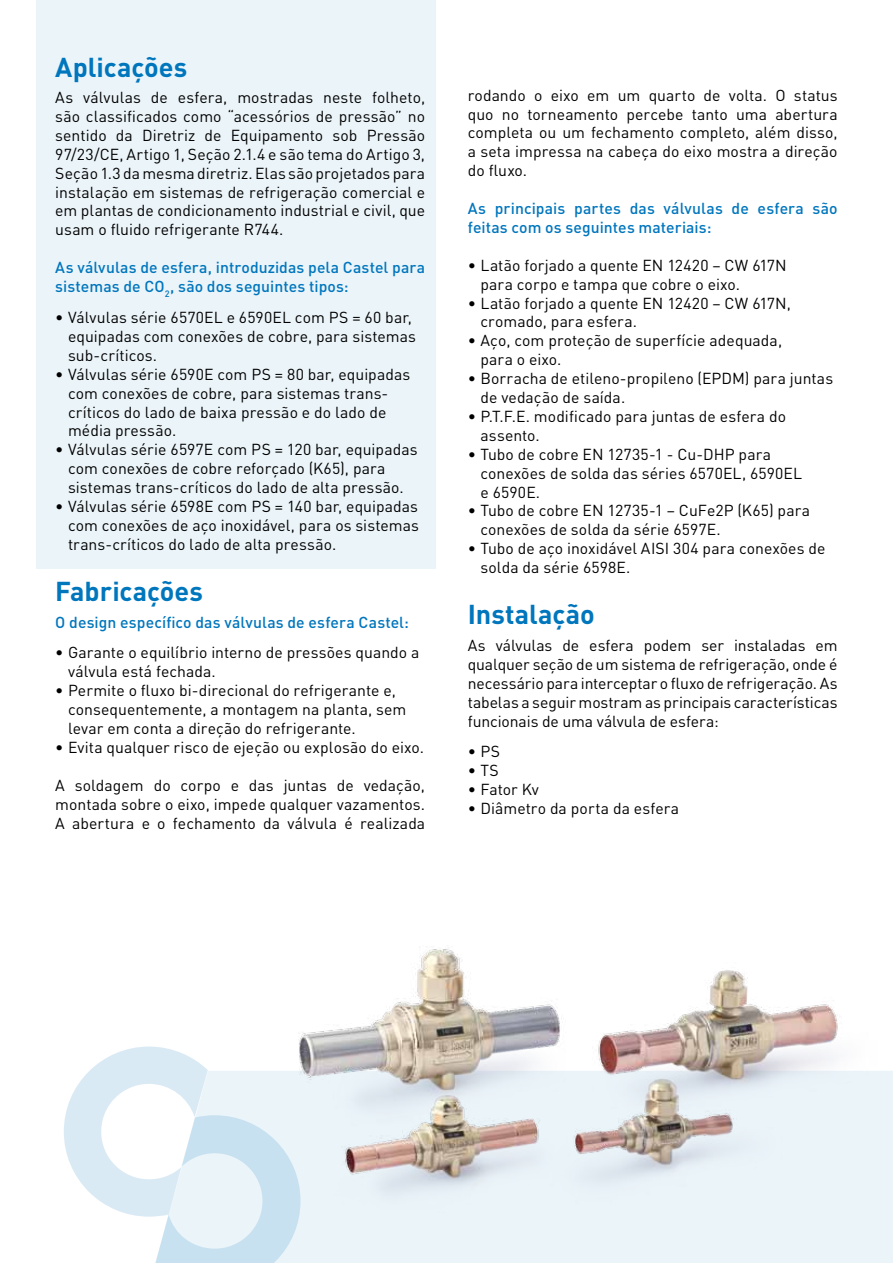
<style>
.page{position:relative;width:893px;height:1263px;background:#fff}
.page>*{position:absolute;margin:0;border:0;box-sizing:border-box;transform-origin:0 0}
.t1{font:700 27px "DIN";color:#0076bd}
.t2{font:15.75px/18.9px "DIN";letter-spacing:.005em;color:#000}
.t3{font:500 15.75px/18.9px "DIN";letter-spacing:.005em;color:#0076bd}
</style>
<div class="page">
<div style="left:36px;top:0;width:400px;height:568px;background:#ebf4f9"></div>
<svg style="left:64px;top:1046px;width:140px;height:217px"></svg>
<img style="left:204px;top:947px;width:689px;height:316px">
<h1 class="t1" style="left:55px;top:49px;width:134px">Aplicações</h1>
<p class="t2" style="left:55px;top:88px;width:371px;text-align:justify">As válvulas de esfera, mostradas neste folheto, são classificados como “acessórios de pressão” no sentido da Diretriz de Equipamento sob Pressão 97/23/CE, Artigo 1, Seção 2.1.4 e são tema do Artigo 3, Seção 1.3 da mesma diretriz. Elas são projetados para instalação em sistemas de refrigeração comercial e em plantas de condicionamento industrial e civil, que usam o fluido refrigerante R744.</p>
<p class="t3" style="left:55px;top:257px;width:371px">As válvulas de esfera, introduzidas pela Castel para sistemas de CO<sub>2</sub>, são dos seguintes tipos:</p>
<p class="t2" style="left:68px;top:308px;width:350px;text-indent:-13px">• Válvulas série 6570EL e 6590EL com PS = 60 bar, equipadas com conexões de cobre, para sistemas sub-críticos.</p>
<p class="t2" style="left:68px;top:364px;width:344px;text-indent:-13px">• Válvulas série 6590E com PS = 80 bar, equipadas com conexões de cobre, para sistemas trans&shy;críticos do lado de baixa pressão e do lado de média pressão.</p>
<p class="t2" style="left:68px;top:440px;width:351px;text-indent:-13px">• Válvulas série 6597E com PS = 120 bar, equipadas com conexões de cobre reforçado (K65), para sistemas trans-críticos do lado de alta pressão.</p>
<p class="t2" style="left:68px;top:497px;width:352px;text-align:justify;text-indent:-13px">• Válvulas série 6598E com PS = 140 bar, equipadas com conexões de aço inoxidável, para os sistemas trans-críticos do lado de alta pressão.</p>
<h1 class="t1" style="left:55px;top:574px;width:149px">Fabricações</h1>
<p class="t3" style="left:55px;top:612px;width:355px">O design específico das válvulas de esfera Castel:</p>
<p class="t2" style="left:68px;top:643px;width:353px;text-indent:-13px">• Garante o equilíbrio interno de pressões quando a válvula está fechada.</p>
<p class="t2" style="left:68px;top:681px;width:340px;text-indent:-13px">• Permite o fluxo bi-direcional do refrigerante e, consequentemente, a montagem na planta, sem levar em conta a direção do refrigerante.</p>
<p class="t2" style="left:55px;top:737px;width:370px">• Evita qualquer risco de ejeção ou explosão do eixo.</p>
<p class="t2" style="left:55px;top:775px;width:371px;text-align:justify">A soldagem do corpo e das juntas de vedação, montada sobre o eixo, impede qualquer vazamentos.<br>A abertura e o fechamento da válvula é realizada</p>
<p class="t2" style="left:468px;top:85px;width:371px;text-align:justify">rodando o eixo em um quarto de volta. O status quo no torneamento percebe tanto uma abertura completa ou um fechamento completo, além disso, a seta impressa na cabeça do eixo mostra a direção do fluxo.</p>
<p class="t3" style="left:468px;top:198px;width:371px">As principais partes das válvulas de esfera são feitas com os seguintes materiais:</p>
<p class="t2" style="left:480px;top:255px;width:308px;text-indent:-13px">• Latão forjado a quente EN 12420 – CW 617N para corpo e tampa que cobre o eixo.</p>
<p class="t2" style="left:480px;top:293px;width:312px;text-indent:-13px">• Latão forjado a quente EN 12420 – CW 617N, cromado, para esfera.</p>
<p class="t2" style="left:480px;top:331px;width:303px;text-indent:-13px">• Aço, com proteção de superfície adequada, para o eixo.</p>
<p class="t2" style="left:480px;top:369px;width:354px;text-indent:-13px">• Borracha de etileno-propileno (EPDM) para juntas de vedação de saída.</p>
<p class="t2" style="left:480px;top:406px;width:307px;text-indent:-13px">• P.T.F.E. modificado para juntas de esfera do assento.</p>
<p class="t2" style="left:480px;top:444px;width:323px;text-indent:-13px">• Tubo de cobre EN 12735-1 - Cu-DHP para conexões de solda das séries 6570EL, 6590EL e 6590E.</p>
<p class="t2" style="left:480px;top:501px;width:331px;text-indent:-13px">• Tubo de cobre EN 12735-1 – CuFe2P (K65) para conexões de solda da série 6597E.</p>
<p class="t2" style="left:480px;top:539px;width:346px;text-indent:-13px">• Tubo de aço inoxidável AISI 304 para conexões de solda da série 6598E.</p>
<h1 class="t1" style="left:468px;top:597px;width:129px">Instalação</h1>
<p class="t2" style="left:468px;top:635px;width:371px;text-align:justify">As válvulas de esfera podem ser instaladas em qualquer seção de um sistema de refrigeração, onde é necessário para interceptar o fluxo de refrigeração. As tabelas a seguir mostram as principais características funcionais de uma válvula de esfera:</p>
<p class="t2" style="left:468px;top:742px;width:34px">• PS</p>
<p class="t2" style="left:468px;top:761px;width:33px">• TS</p>
<p class="t2" style="left:468px;top:780px;width:72px">• Fator Kv</p>
<p class="t2" style="left:468px;top:799px;width:213px">• Diâmetro da porta da esfera</p>
</div>
